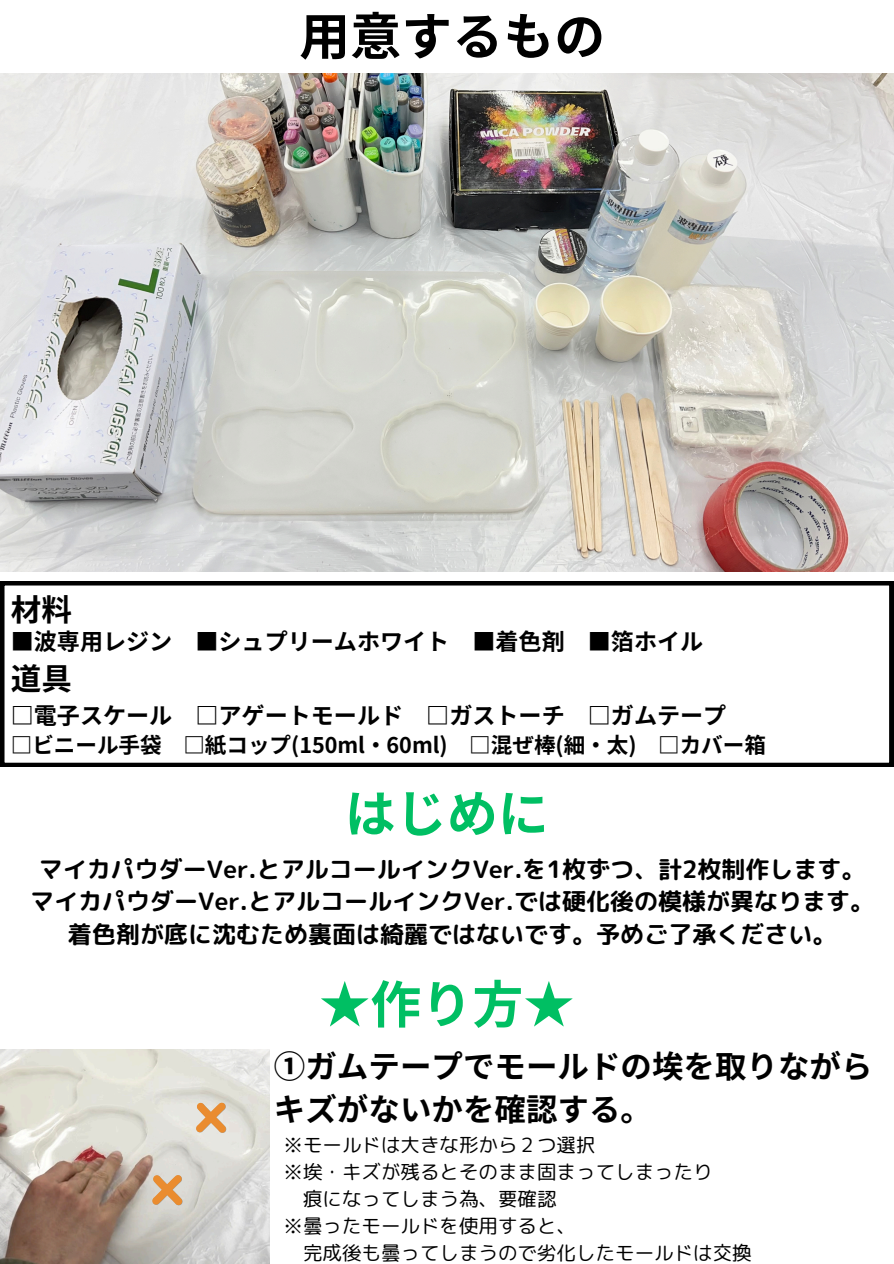
<style>
.page{position:relative;width:894px;height:1264px;background:#fff}
.page>*{position:absolute;margin:0;border:0;box-sizing:border-box;transform-origin:0 0}
.t1{font:700 51px "Noto Sans JP";color:#00bf63}
.t2{font:700 51px "Noto Sans JP";color:#000}
.t3{font:700 31.5px/43.8px "Noto Sans JP";color:#000}
.t4{font:700 30.6px "Noto Sans JP";color:#000}
.t5{font:24px/32.7px "rounded mplus 1 p bold";color:#000;text-align:center}
.t6{font:700 23.1px "Noto Sans JP";color:#000}
.t7{font:700 21.6px "Noto Sans JP";color:#000}
.t8{font:19.5px "rounded mplus 1 p regular";color:#000}
</style>
<div class="page">
<svg style="left:0;top:581px;width:893px;height:185px"></svg>
<img style="left:0;top:73px;width:893px;height:499px">
<img style="left:0;top:1049px;width:269px;height:214px">
<svg style="left:195px;top:1102px;width:31px;height:31px"></svg>
<svg style="left:152px;top:1174px;width:31px;height:31px"></svg>
<p class="t2" style="left:299px;top:-4px;width:307px">用意するもの</p>
<h4 class="t4" style="left:11px;top:585px;width:63px">材料</h4>
<h5 class="t4" style="left:11px;top:654px;width:63px">道具</h5>
<h5 class="t6" style="left:11px;top:697px;width:716px">□電子スケール □アゲートモールド □ガストーチ □ガムテープ</h5>
<h5 class="t7" style="left:11px;top:728px;width:756px">□ビニール手袋 □紙コップ(150ml・60ml) □混ぜ棒(細・太) □カバー箱</h5>
<h3 class="t6" style="left:11px;top:623px;width:693px">■波専用レジン ■シュプリームホワイト ■着色剤 ■箔ホイル</h3>
<h2 class="t1" style="left:344px;top:773px;width:205px">はじめに</h2>
<p class="t5" style="left:30px;top:852px;width:845px">マイカパウダーVer.とアルコールインクVer.を1枚ずつ、計2枚制作します。マイカパウダーVer.とアルコールインクVer.では硬化後の模様が異なります。着色剤が底に沈むため裏面は綺麗ではないです。予めご了承ください。</p>
<h1 class="t1" style="left:319px;top:964px;width:256px">★作り方★</h1>
<h1 class="t3" style="left:274px;top:1042px;width:600px">①ガムテープでモールドの埃を取りながらキズがないかを確認する。</h1>
<h4 class="t8" style="left:283px;top:1131px;width:313px">※モールドは大きな形から２つ選択</h4>
<h1 class="t8" style="left:283px;top:1158px;width:430px">※埃・キズが残るとそのまま固まってしまったり</h1>
<p class="t8" style="left:303px;top:1185px;width:255px">痕になってしまう為、要確認</p>
<p class="t8" style="left:283px;top:1212px;width:294px">※曇ったモールドを使用すると、</p>
<p class="t8" style="left:303px;top:1239px;width:450px">完成後も曇ってしまうので劣化したモールドは交換</p>
</div>
